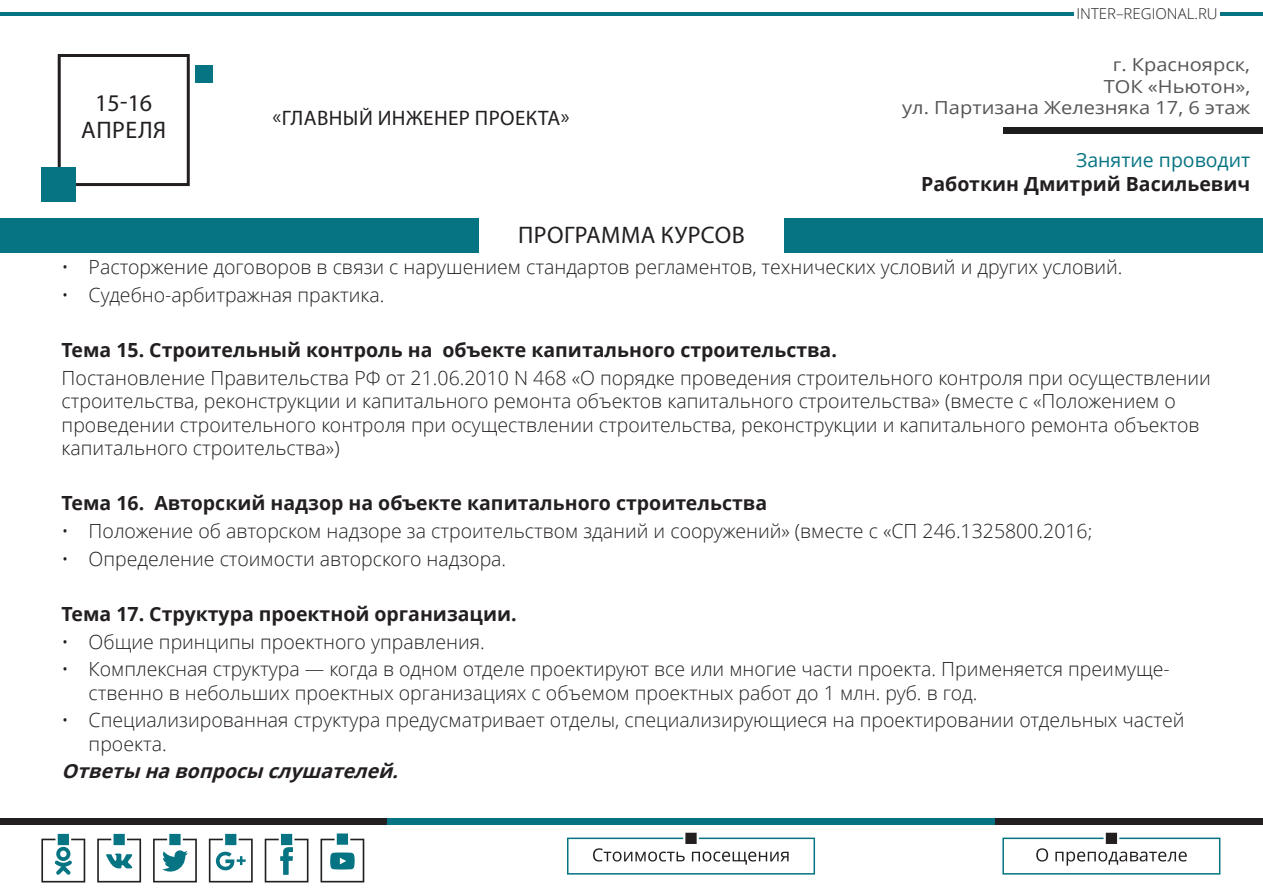
<style>
.page{position:relative;width:1263px;height:893px;background:#fff}
.page>*{position:absolute;margin:0;border:0;box-sizing:border-box;transform-origin:0 0}
.Стиль_абзаца_2{font:24px "Myriad Pro";letter-spacing:.02em;color:#231f20}
.Стиль_абзаца_2-2{font:21px "Myriad Pro";letter-spacing:.02em;color:#231f20}
.Стиль_абзаца_2-3{font:300 19.5px/23.4px "Open Sans";color:#231f20}
.Стиль_абзаца_2-4{font:700 19.5px/24px "Open Sans";color:#231f20;text-align:right}
.Стиль_абзаца_2-5{font:italic 700 19.5px "Open Sans";color:#231f20}
.Стиль_абзаца_2-6{font:18px "Open Sans";color:#555;scale:1.11 1}
.t1{font:300 15px "Open Sans";color:#231f20}
.s1{font-weight:400;color:#067482}
</style>
<div class="page">
<div style="left:0;top:818px;width:387px;height:7px;background:#231f20"></div>
<div style="left:995px;top:818px;width:268px;height:7px;background:#231f20"></div>
<div style="left:387px;top:818px;width:608px;height:7px;background:#067482"></div>
<svg style="left:567px;top:832px;width:248px;height:43px"></svg>
<svg style="left:41px;top:833px;width:44px;height:49px"></svg>
<svg style="left:97px;top:833px;width:44px;height:49px"></svg>
<svg style="left:153px;top:833px;width:44px;height:49px"></svg>
<svg style="left:209px;top:833px;width:44px;height:49px"></svg>
<svg style="left:265px;top:833px;width:43px;height:49px"></svg>
<svg style="left:320px;top:833px;width:44px;height:49px"></svg>
<hr style="left:0;top:12px;width:387px;height:4px;background:#067482">
<hr style="left:1220px;top:12px;width:43px;height:4px;background:#067482">
<hr style="left:387px;top:12px;width:687px;height:4px;background:#067482">
<svg style="left:1036px;top:848px;width:12px;height:13px"></svg>
<div style="left:1002px;top:838px;width:218px;height:37px;border:2px solid #067482"></div>
<svg style="left:1055px;top:832px;width:132px;height:34px"></svg>
<div style="left:58px;top:54px;width:132px;height:132px;border:3px solid #231f20"></div>
<div style="left:0;top:219px;width:1263px;height:34px;background:#067482"></div>
<div style="left:479px;top:211px;width:304px;height:51px;background:#fff"></div>
<div style="left:41px;top:168px;width:34px;height:34px;background:#067482"></div>
<div style="left:196px;top:65px;width:17px;height:17px;background:#067482"></div>
<div style="left:1003px;top:127px;width:260px;height:7px;background:#1c1c1c"></div>
<p class="Стиль_абзаца_2" style="left:95px;top:88px;width:59px">15-16</p>
<p class="Стиль_абзаца_2" style="left:81px;top:115px;width:86px">АПРЕЛЯ</p>
<p class="Стиль_абзаца_2-2" style="left:273px;top:105px;width:298px">«ГЛАВНЫЙ ИНЖЕНЕР ПРОЕКТА»</p>
<p class="Стиль_абзаца_2" style="left:518px;top:221px;width:228px">ПРОГРАММА КУРСОВ</p>
<p class="t1" style="left:1076px;top:3px;width:143px">INTER–REGIONAL.RU</p>
<p class="Стиль_абзаца_2-6" style="left:1113px;top:55px;width:125px">г. Красноярск,</p>
<p class="Стиль_абзаца_2-6" style="left:1104px;top:76px;width:133px">ТОК «Ньютон»,</p>
<p class="Стиль_абзаца_2-6" style="left:902px;top:98px;width:315px">ул. Партизана Железняка 17, 6 этаж</p>
<p class="Стиль_абзаца_2-4" style="left:921px;top:147px;width:330px"><span class="s1">Занятие проводит<br></span>Работкин Дмитрий Васильевич</p>
<p class="Стиль_абзаца_2-3" style="left:62px;top:255px;width:1062px">• Расторжение договоров в связи с нарушением стандартов регламентов, технических условий и других условий.</p>
<p class="Стиль_абзаца_2-3" style="left:62px;top:282px;width:324px">• Судебно-арбитражная практика.</p>
<p class="Стиль_абзаца_2-4" style="left:62px;top:337px;width:777px">Тема 15. Строительный контроль на объекте капитального строительства.</p>
<p class="Стиль_абзаца_2-3" style="left:62px;top:365px;width:1151px">Постановление Правительства РФ от 21.06.2010 N 468 «О порядке проведения строительного контроля при осуществлении строительства, реконструкции и капитального ремонта объектов капитального строительства» (вместе с «Положением о проведении строительного контроля при осуществлении строительства, реконструкции и капитального ремонта объектов капитального строительства»)</p>
<p class="Стиль_абзаца_2-4" style="left:62px;top:491px;width:707px">Тема 16. Авторский надзор на объекте капитального строительства</p>
<p class="Стиль_абзаца_2-3" style="left:62px;top:519px;width:1032px">• Положение об авторском надзоре за строительством зданий и сооружений» (вместе с «СП 246.1325800.2016;</p>
<p class="Стиль_абзаца_2-3" style="left:62px;top:546px;width:446px">• Определение стоимости авторского надзора.</p>
<p class="Стиль_абзаца_2-4" style="left:62px;top:601px;width:456px">Тема 17. Структура проектной организации.</p>
<p class="Стиль_абзаца_2-3" style="left:62px;top:629px;width:424px">• Общие принципы проектного управления.</p>
<p class="Стиль_абзаца_2-3" style="left:89px;top:657px;width:1083px;text-indent:-27px">• Комплексная структура — когда в одном отделе проектируют все или многие части проекта. Применяется преимуще&shy;ственно в небольших проектных организациях с объемом проектных работ до 1 млн. руб. в год.</p>
<p class="Стиль_абзаца_2-3" style="left:89px;top:708px;width:1097px;text-indent:-27px">• Специализированная структура предусматривает отделы, специализирующиеся на проектировании отдельных частей проекта.</p>
<p class="Стиль_абзаца_2-5" style="left:62px;top:757px;width:345px">Ответы навопросы слушателей.</p>
</div>
